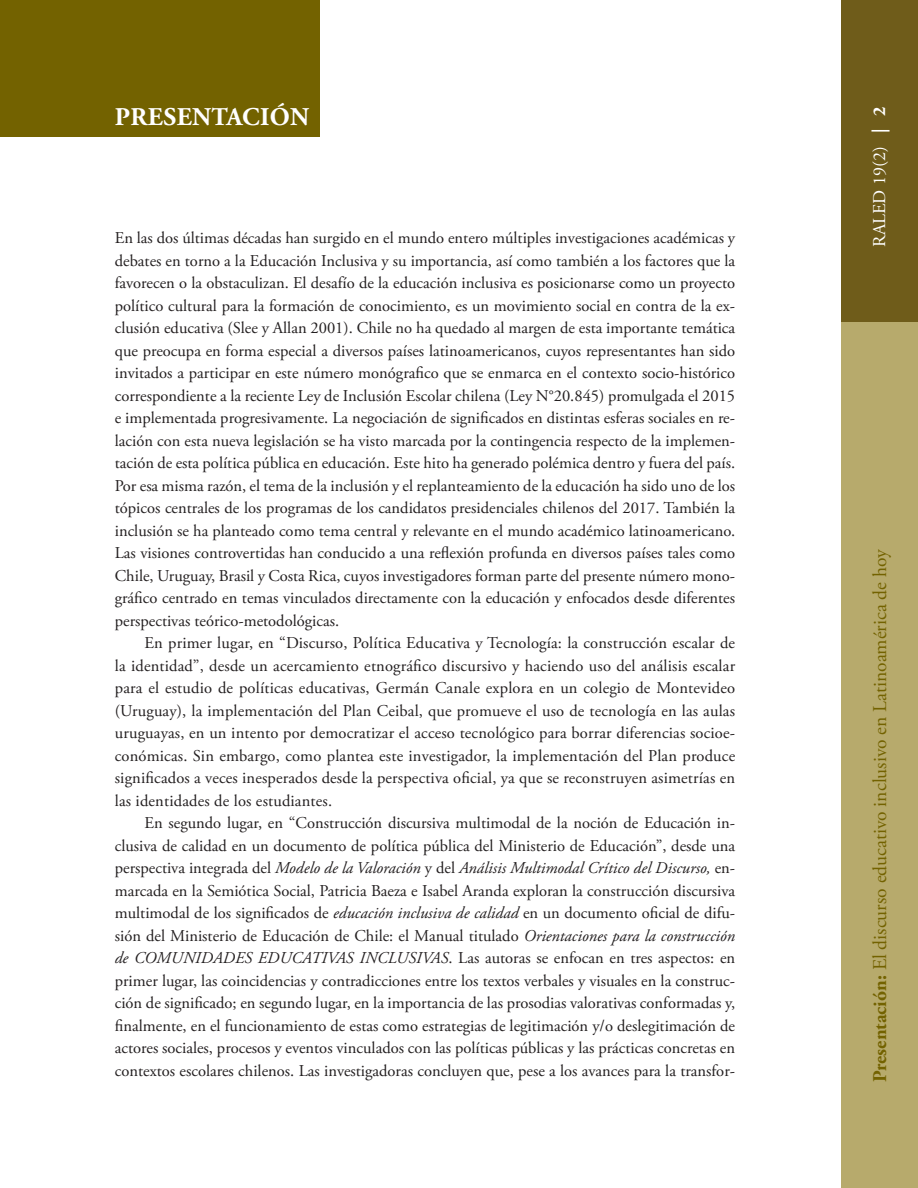
<style>
.page{position:relative;width:918px;height:1188px;background:#fff}
.page>*{position:absolute;margin:0;border:0;box-sizing:border-box;transform-origin:0 0}
.t1{font:700 25.5px "Adobe Garamond Pro";letter-spacing:.015em;color:#fff}
.t2{font:19.5px "Adobe Garamond Pro";color:#736200}
.t3{font:18px "Adobe Garamond Pro";color:#fff}
.Textos{font:16.5px/22.5px "Adobe Garamond Pro";color:#231f20;text-align:justify}
.TextoPrimero{font:16.5px/22.5px "Adobe Garamond Pro";color:#231f20;text-align:justify}
.s1{font-style:italic}
.s2{font-weight:700}
</style>
<div class="page">
<div style="left:841px;top:0;width:77px;height:1188px;background:#b7aa6c"></div>
<div style="left:841px;top:0;width:77px;height:322px;background:#6f5c1a"></div>
<div style="left:0;top:0;width:320px;height:136px;background:#736200"></div>
<p class="t1" style="left:115px;top:102px;width:196px">PRESENTACIÓN</p>
<p class="TextoPrimero" style="left:115px;top:227px;width:622px">En las dos últimas décadas han surgido en el mundo entero múltiples investigaciones académicas y debates en torno a la Educación Inclusiva y su importancia, así como también a los factores que la favorecen o la obstaculizan. El desafío de la educación inclusiva es posicionarse como un proyecto político cultural para la formación de conocimiento, es un movimiento social en contra de la ex&shy;clusión educativa (Slee y Allan 2001). Chile no ha quedado al margen de esta importante temática que preocupa en forma especial a diversos países latinoamericanos, cuyos representantes han sido invitados a participar en este número monógrafico que se enmarca en el contexto socio-histórico correspondiente a la reciente Ley de Inclusión Escolar chilena (Ley N°20.845) promulgada el 2015 e implementada progresivamente. La negociación de significados en distintas esferas sociales en re&shy;lación con esta nueva legislación se ha visto marcada por la contingencia respecto de la implemen&shy;tación de esta política pública en educación. Este hito ha generado polémica dentro y fuera del país.<br>Por esa misma razón, el tema de la inclusión y el replanteamiento de la educación ha sido uno de los tópicos centrales de los programas de los candidatos presidenciales chilenos del 2017. También la inclusión se ha planteado como tema central y relevante en el mundo académico latinoamericano.<br>Las visiones controvertidas han conducido a una reflexión profunda en diversos países tales como Chile, Uruguay, Brasil y Costa Rica, cuyos investigadores forman parte del presente número mono&shy;gráfico centrado en temas vinculados directamente con la educación y enfocados desde diferentes perspectivas teórico-metodológicas.</p>
<p class="Textos" style="left:115px;top:632px;width:622px;text-indent:30px">En primer lugar, en “Discurso, Política Educativa y Tecnología: la construcción escalar de la identidad”, desde un acercamiento etnográfico discursivo y haciendo uso del análisis escalar para el estudio de políticas educativas, Germán Canale explora en un colegio de Montevideo (Uruguay), la implementación del Plan Ceibal, que promueve el uso de tecnología en las aulas uruguayas, en un intento por democratizar el acceso tecnológico para borrar diferencias socioe&shy;conómicas. Sin embargo, como plantea este investigador, la implementación del Plan produce significados a veces inesperados desde la perspectiva oficial, ya que se reconstruyen asimetrías en las identidades de los estudiantes.</p>
<p class="Textos" style="left:115px;top:812px;width:622px;text-indent:30px">En segundo lugar, en “Construcción discursiva multimodal de la noción de Educación in&shy;clusiva de calidad en un documento de política pública del Ministerio de Educación”, desde una perspectiva integrada del <span class="s1">Modelo de la Valoración</span> y del <span class="s1">Análisis Multimodal Crítico del Discurso,</span> en&shy;marcada en la Semiótica Social, Patricia Baeza e Isabel Aranda exploran la construcción discursiva multimodal de los significados de <span class="s1">educación inclusiva de calidad</span> en un documento oficial de difu&shy;sión del Ministerio de Educación de Chile: el Manual titulado <span class="s1">Orientaciones para la construcción de COMUNIDADES EDUCATIVAS INCLUSIVAS</span>. Las autoras se enfocan en tres aspectos: en primer lugar, las coincidencias y contradicciones entre los textos verbales y visuales en la construc&shy;ción de significado; en segundo lugar, en la importancia de las prosodias valorativas conformadas y, finalmente, en el funcionamiento de estas como estrategias de legitimación y/o deslegitimación de actores sociales, procesos y eventos vinculados con las políticas públicas y las prácticas concretas en contextos escolares chilenos. Las investigadoras concluyen que, pese a los avances para la transfor-</p>
<p class="t3" style="left:869px;top:247px;width:142px;rotate:-90deg">RALED 19(2) <span class="s2">| 2</span></p>
<p class="t2" style="left:868px;top:1082px;width:534px;rotate:-90deg"><span class="s2">Presentación:</span> El discurso educativo inclusivo en Latinoamérica de hoy</p>
</div>
